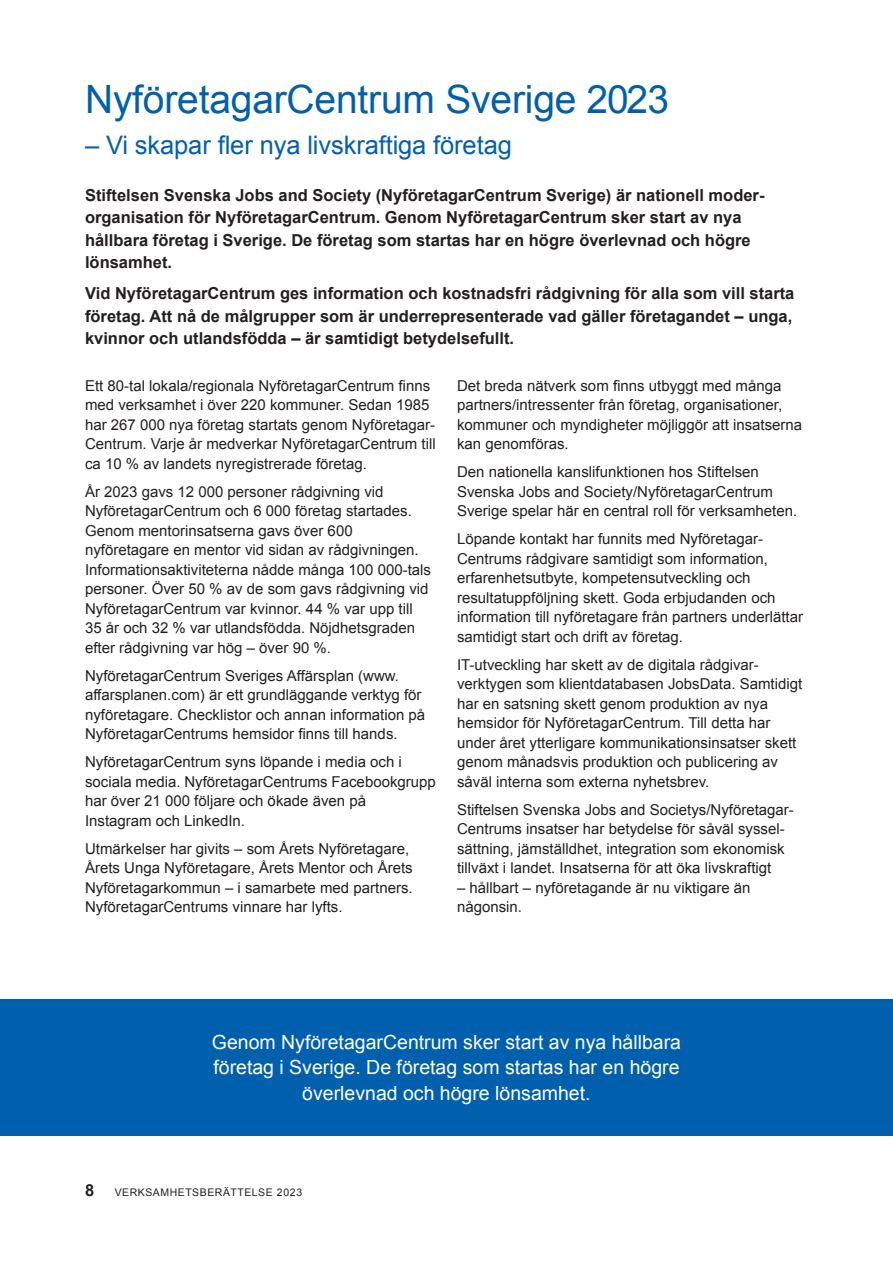
<style>
.page{position:relative;width:893px;height:1263px;background:#fff}
.page>*{position:absolute;margin:0;border:0;box-sizing:border-box;transform-origin:0 0}
.Rub1_blå{font:39px "Arial";letter-spacing:-.005em;color:#0160ae}
.Rub2{font:25.5px "Arial";letter-spacing:-.005em;color:#0160ae}
.Brödtext{font:19.5px/25.5px "Arial";color:#fff;text-align:center}
.Brödtext-2{font:700 16.5px/22.5px "Arial";color:#231f20}
.Brödtext-3{font:15px/19.5px "Arial";color:#231f20}
.t1{font:10.5px "Arial";letter-spacing:.05em;color:#231f20}
</style>
<div class="page">
<div style="left:0;top:999px;width:893px;height:136px;background:#0160ae"></div>
<p class="Rub1_blå" style="left:85px;top:74px;width:586px">NyföretagarCentrum Sverige 2023</p>
<p class="Rub2" style="left:85px;top:129px;width:428px">– Vi skapar fler nya livskraftiga företag</p>
<p class="Brödtext-2" style="left:85px;top:184px;width:680px">Stiftelsen Svenska Jobs and Society (NyföretagarCentrum Sverige) är nationell moder&shy;organisation för NyföretagarCentrum. Genom NyföretagarCentrum sker start av nya hållbara företag i Sverige. De företag som startas har en högre överlevnad och högre lönsamhet.</p>
<p class="Brödtext-2" style="left:85px;top:283px;width:711px">Vid NyföretagarCentrum ges information och kostnadsfri rådgivning för alla som vill starta företag. Att nå de målgrupper som är underrepresenterade vad gäller företagandet – unga, kvinnor och utlandsfödda – är samtidigt betydelsefullt.</p>
<p class="Brödtext-3" style="left:85px;top:376px;width:352px">Ett 80-tal lokala/regionala NyföretagarCentrum finns med verksamhet i över 220 kommuner. Sedan 1985 har 267 000 nya företag startats genom Nyföretagar-Centrum. Varje år medverkar NyföretagarCentrum till ca 10 % av landets nyregistrerade företag.</p>
<p class="Brödtext-3" style="left:85px;top:482px;width:348px">År 2023 gavs 12 000 personer rådgivning vid NyföretagarCentrum och 6 000 företag startades.<br>Genom mentorinsatserna gavs över 600 nyföretagare en mentor vid sidan av rådgivningen.<br>Informationsaktiviteterna nådde många 100 000-tals personer. Över 50 % av de som gavs rådgivning vid NyföretagarCentrum var kvinnor. 44 % var upp till 35 år och 32 % var utlandsfödda. Nöjdhetsgraden efter rådgivning var hög – över 90 %.</p>
<p class="Brödtext-3" style="left:85px;top:666px;width:342px">NyföretagarCentrum Sveriges Affärsplan (www. affarsplanen.com) är ett grundläggande verktyg för nyföretagare. Checklistor och annan information på NyföretagarCentrums hemsidor finns till hands.</p>
<p class="Brödtext-3" style="left:85px;top:752px;width:352px">NyföretagarCentrum syns löpande i media och i sociala media. NyföretagarCentrums Facebookgrupp har över 21 000 följare och ökade även på Instagram och LinkedIn.</p>
<p class="Brödtext-3" style="left:85px;top:839px;width:329px">Utmärkelser har givits – som Årets Nyföretagare, Årets Unga Nyföretagare, Årets Mentor och Årets Nyföretagarkommun – i samarbete med partners.<br>NyföretagarCentrums vinnare har lyfts.</p>
<p class="Brödtext-3" style="left:457px;top:376px;width:347px">Det breda nätverk som finns utbyggt med många partners/intressenter från företag, organisationer, kommuner och myndigheter möjliggör att insatserna kan genomföras.</p>
<p class="Brödtext-3" style="left:457px;top:462px;width:342px">Den nationella kanslifunktionen hos Stiftelsen<br>Svenska Jobs and Society/NyföretagarCentrum<br>Sverige spelar här en central roll för verksamheten.</p>
<p class="Brödtext-3" style="left:457px;top:529px;width:347px">Löpande kontakt har funnits med Nyföretagar-Centrums rådgivare samtidigt som information, erfarenhetsutbyte, kompetensutveckling och resultatuppföljning skett. Goda erbjudanden och information till nyföretagare från partners underlättar samtidigt start och drift av företag.</p>
<p class="Brödtext-3" style="left:457px;top:655px;width:347px">IT-utveckling har skett av de digitala rådgivar&shy;verktygen som klientdatabasen JobsData. Samtidigt har en satsning skett genom produktion av nya hemsidor för NyföretagarCentrum. Till detta har under året ytterligare kommunikationsinsatser skett genom månadsvis produktion och publicering av såväl interna som externa nyhetsbrev.</p>
<p class="Brödtext-3" style="left:457px;top:800px;width:337px">Stiftelsen Svenska Jobs and Societys/Nyföretagar-Centrums insatser har betydelse för såväl syssel&shy;sättning, jämställdhet, integration som ekonomisk tillväxt i landet. Insatserna för att öka livskraftigt</p>
<p class="Brödtext-3" style="left:457px;top:878px;width:295px">– hållbart – nyföretagande är nu viktigare än någonsin.</p>
<p class="Brödtext" style="left:212px;top:1029px;width:471px">Genom NyföretagarCentrum sker start av nya hållbara företag i Sverige. De företag som startas har en högre överlevnad och högre lönsamhet.</p>
<p class="Brödtext-2" style="left:85px;top:1179px;width:11px">8</p>
<p class="t1" style="left:115px;top:1185px;width:189px">VERKSAMHETSBERÄTTELSE 2023</p>
</div>
